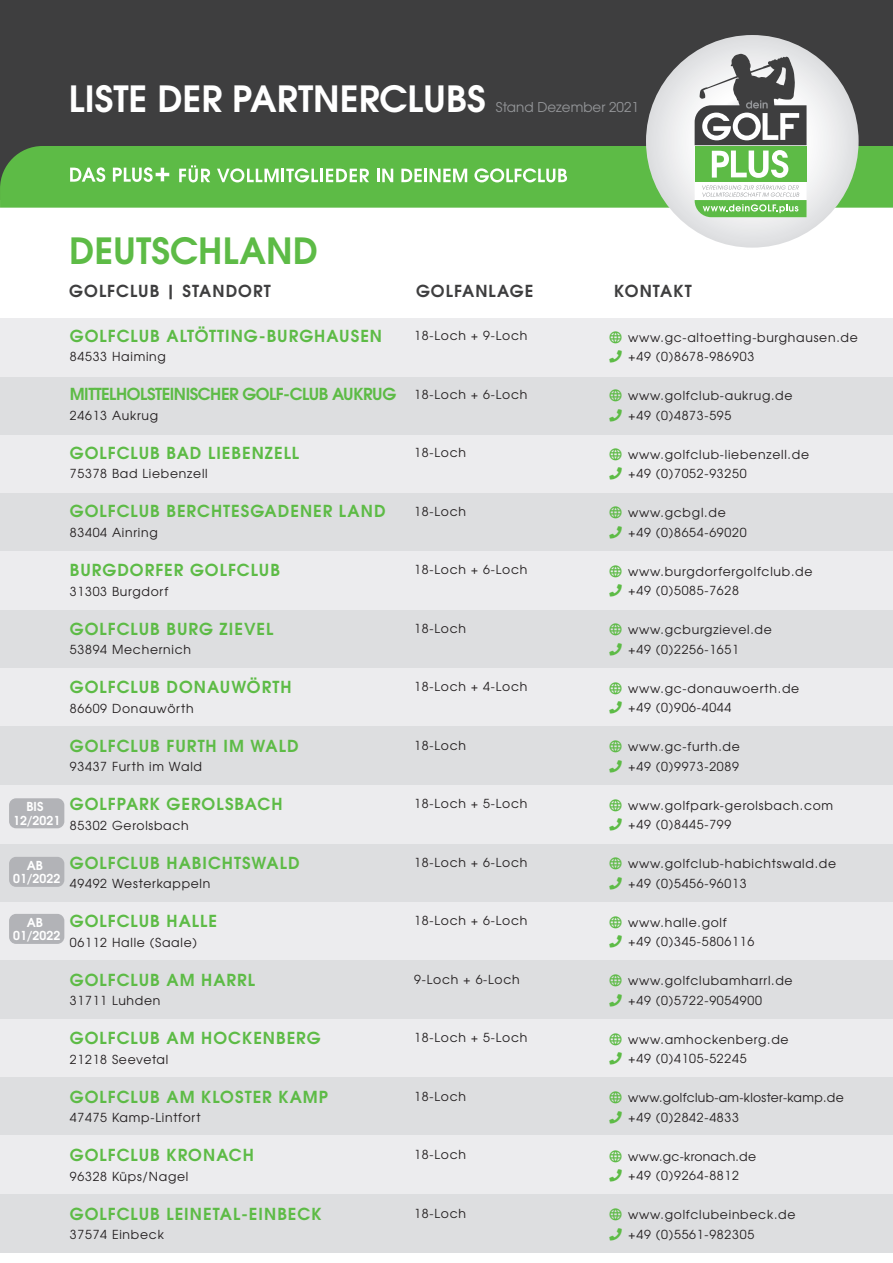
<style>
.page{position:relative;width:893px;height:1263px;background:#fff}
.page>*{position:absolute;margin:0;border:0;box-sizing:border-box;transform-origin:0 0}
.t1{font:700 36px "Te X Gyre Adventor";color:#fff}
.t2{font:700 36px "Te X Gyre Adventor";color:#5dbb46}
.t3{font:700 16.5px "Te X Gyre Adventor";letter-spacing:.06em;color:#5dbb46}
.t4{font:700 16.5px "Te X Gyre Adventor";letter-spacing:-.03em;color:#5dbb46}
.t5{font:700 16.5px "Te X Gyre Adventor";letter-spacing:.06em;color:#3e3e3f}
.t6{font:13.5px "Te X Gyre Adventor";color:#939598}
.t7{font:12.45px/19.5px "Te X Gyre Adventor";letter-spacing:.06em;color:#231f20}
.t8{font:12.45px/19.5px "Te X Gyre Adventor";letter-spacing:.025em;color:#231f20}
.t9{font:700 12.3px/13.5px "Te X Gyre Adventor";color:#fff;text-align:center}
</style>
<div class="page">
<div style="left:0;top:0;width:893px;height:199px;background:#3e3e3f"></div>
<div style="left:0;top:146px;width:893px;height:62px;background:#5dbb46"></div>
<div style="left:0;top:377px;width:893px;height:58px;background:#dddee0"></div>
<div style="left:0;top:435px;width:893px;height:58px;background:#ececee"></div>
<div style="left:0;top:318px;width:893px;height:58px;background:#ececee"></div>
<div style="left:0;top:493px;width:893px;height:59px;background:#dddee0"></div>
<div style="left:0;top:552px;width:893px;height:58px;background:#ececee"></div>
<div style="left:0;top:610px;width:893px;height:58px;background:#dddee0"></div>
<div style="left:0;top:668px;width:893px;height:59px;background:#ececee"></div>
<div style="left:0;top:727px;width:893px;height:58px;background:#dddee0"></div>
<div style="left:0;top:785px;width:893px;height:59px;background:#ececee"></div>
<div style="left:0;top:844px;width:893px;height:58px;background:#dddee0"></div>
<div style="left:0;top:902px;width:893px;height:58px;background:#ececee"></div>
<div style="left:0;top:960px;width:893px;height:59px;background:#dddee0"></div>
<div style="left:0;top:1019px;width:893px;height:58px;background:#ececee"></div>
<div style="left:0;top:1077px;width:893px;height:59px;background:#dddee0"></div>
<div style="left:0;top:1194px;width:893px;height:59px;background:#dddee0"></div>
<div style="left:0;top:1136px;width:893px;height:58px;background:#ececee"></div>
<svg style="left:646px;top:35px;width:213px;height:213px;background:#e4e6e6"></svg>
<svg style="left:695px;top:54px;width:111px;height:163px"></svg>
<svg style="left:70px;top:167px;width:35px;height:15px"></svg>
<svg style="left:179px;top:165px;width:31px;height:17px"></svg>
<svg style="left:217px;top:168px;width:152px;height:14px;background:#a3d896"></svg>
<svg style="left:377px;top:169px;width:16px;height:13px"></svg>
<svg style="left:401px;top:169px;width:66px;height:13px"></svg>
<svg style="left:474px;top:168px;width:93px;height:14px"></svg>
<svg style="left:113px;top:167px;width:57px;height:15px"></svg>
<div style="left:9px;top:857px;width:55px;height:30px;background:#b2b3b7;border-radius:7px"></div>
<div style="left:9px;top:798px;width:55px;height:30px;background:#b2b3b7;border-radius:7px"></div>
<div style="left:9px;top:914px;width:55px;height:30px;background:#b2b3b7;border-radius:7px"></div>
<h1 class="t1" style="left:69px;top:68px;width:418px">LISTE DER PARTNERCLUBS</h1>
<p class="t6" style="left:496px;top:97px;width:145px">Stand Dezember 2021</p>
<h1 class="t2" style="left:69px;top:220px;width:250px">DEUTSCHLAND</h1>
<h2 class="t5" style="left:69px;top:276px;width:203px">GOLFCLUB | STANDORT</h2>
<h2 class="t5" style="left:416px;top:276px;width:119px">GOLFANLAGE</h2>
<h2 class="t5" style="left:614px;top:276px;width:79px">KONTAKT</h2>
<p class="t9" style="left:13px;top:799px;width:49px">BIS<br>12/2021</p>
<p class="t9" style="left:13px;top:857px;width:49px">AB<br>01/2022</p>
<p class="t9" style="left:13px;top:914px;width:49px">AB<br>01/2022</p>
<h2 class="t3" style="left:70px;top:322px;width:314px">GOLFCLUB ALTÖTTING-BURGHAUSEN</h2>
<p class="t7" style="left:70px;top:346px;width:98px">84533 Haiming</p>
<h2 class="t4" style="left:70px;top:380px;width:328px">MITTELHOLSTEINISCHER GOLF-CLUB AUKRUG</h2>
<p class="t7" style="left:70px;top:405px;width:90px">24613 Aukrug</p>
<h2 class="t3" style="left:70px;top:439px;width:231px">GOLFCLUB BAD LIEBENZELL</h2>
<p class="t7" style="left:70px;top:463px;width:139px">75378 Bad Liebenzell</p>
<h2 class="t3" style="left:70px;top:497px;width:317px">GOLFCLUB BERCHTESGADENER LAND</h2>
<p class="t7" style="left:70px;top:522px;width:89px">83404 Ainring</p>
<h2 class="t3" style="left:70px;top:556px;width:212px">BURGDORFER GOLFCLUB</h2>
<p class="t7" style="left:70px;top:580px;width:100px">31303 Burgdorf</p>
<h2 class="t3" style="left:70px;top:614px;width:205px">GOLFCLUB BURG ZIEVEL</h2>
<p class="t7" style="left:70px;top:639px;width:123px">53894 Mechernich</p>
<h2 class="t3" style="left:70px;top:673px;width:223px">GOLFCLUB DONAUWÖRTH</h2>
<p class="t7" style="left:70px;top:697px;width:125px">86609 Donauwörth</p>
<h2 class="t3" style="left:70px;top:731px;width:230px">GOLFCLUB FURTH IM WALD</h2>
<p class="t7" style="left:70px;top:756px;width:134px">93437 Furth im Wald</p>
<h2 class="t3" style="left:70px;top:790px;width:214px">GOLFPARK GEROLSBACH</h2>
<p class="t7" style="left:70px;top:814px;width:120px">85302 Gerolsbach</p>
<h2 class="t3" style="left:70px;top:848px;width:231px">GOLFCLUB HABICHTSWALD</h2>
<p class="t7" style="left:70px;top:873px;width:142px">49492 Westerkappeln</p>
<h2 class="t3" style="left:70px;top:907px;width:149px">GOLFCLUB HALLE</h2>
<p class="t7" style="left:70px;top:931px;width:129px">06112 Halle (Saale)</p>
<h2 class="t3" style="left:70px;top:965px;width:187px">GOLFCLUB AM HARRL</h2>
<p class="t7" style="left:70px;top:990px;width:92px">31711 Luhden</p>
<h2 class="t3" style="left:70px;top:1024px;width:252px">GOLFCLUB AM HOCKENBERG</h2>
<p class="t7" style="left:70px;top:1048px;width:100px">21218 Seevetal</p>
<h2 class="t3" style="left:70px;top:1082px;width:260px">GOLFCLUB AM KLOSTER KAMP</h2>
<p class="t7" style="left:70px;top:1107px;width:132px">47475 Kamp-Lintfort</p>
<h2 class="t3" style="left:70px;top:1141px;width:186px">GOLFCLUB KRONACH</h2>
<p class="t7" style="left:70px;top:1165px;width:120px">96328 Küps/Nagel</p>
<h2 class="t3" style="left:70px;top:1199px;width:253px">GOLFCLUB LEINETAL-EINBECK</h2>
<p class="t7" style="left:70px;top:1224px;width:96px">37574 Einbeck</p>
<p class="t7" style="left:414px;top:325px;width:115px">18-Loch + 9-Loch</p>
<p class="t7" style="left:414px;top:384px;width:115px">18-Loch + 6-Loch</p>
<p class="t7" style="left:414px;top:442px;width:53px">18-Loch</p>
<p class="t7" style="left:414px;top:501px;width:53px">18-Loch</p>
<p class="t7" style="left:414px;top:559px;width:115px">18-Loch + 6-Loch</p>
<p class="t7" style="left:414px;top:618px;width:53px">18-Loch</p>
<p class="t7" style="left:414px;top:676px;width:115px">18-Loch + 4-Loch</p>
<p class="t7" style="left:414px;top:735px;width:53px">18-Loch</p>
<p class="t7" style="left:414px;top:793px;width:115px">18-Loch + 5-Loch</p>
<p class="t7" style="left:414px;top:852px;width:115px">18-Loch + 6-Loch</p>
<p class="t7" style="left:414px;top:910px;width:115px">18-Loch + 6-Loch</p>
<p class="t7" style="left:414px;top:969px;width:107px">9-Loch + 6-Loch</p>
<p class="t7" style="left:414px;top:1027px;width:115px">18-Loch + 5-Loch</p>
<p class="t7" style="left:414px;top:1086px;width:53px">18-Loch</p>
<p class="t7" style="left:414px;top:1144px;width:53px">18-Loch</p>
<p class="t7" style="left:414px;top:1203px;width:53px">18-Loch</p>
<p class="t7" style="left:628px;top:327px;width:231px">www.gc-altoetting-burghausen.de +49 (0)8678-986903</p>
<p class="t7" style="left:628px;top:385px;width:166px">www.golfclub-aukrug.de +49 (0)4873-595</p>
<p class="t7" style="left:628px;top:444px;width:182px">www.golfclub-liebenzell.de +49 (0)7052-93250</p>
<p class="t7" style="left:628px;top:502px;width:120px">www.gcbgl.de +49 (0)8654-69020</p>
<p class="t7" style="left:628px;top:560px;width:186px">www.burgdorfergolfclub.de +49 (0)5085-7628</p>
<p class="t7" style="left:628px;top:619px;width:145px">www.gcburgzievel.de +49 (0)2256-1651</p>
<p class="t7" style="left:628px;top:677px;width:173px">www.gc-donauwoerth.de +49 (0)906-4044</p>
<p class="t7" style="left:628px;top:736px;width:113px">www.gc-furth.de +49 (0)9973-2089</p>
<p class="t7" style="left:628px;top:794px;width:207px">www.golfpark-gerolsbach.com +49 (0)8445-799</p>
<p class="t7" style="left:628px;top:853px;width:209px">www.golfclub-habichtswald.de +49 (0)5456-96013</p>
<p class="t7" style="left:628px;top:911px;width:128px">www.halle.golf<br>+49 (0)345-5806116</p>
<p class="t7" style="left:628px;top:970px;width:166px">www.golfclubamharrl.de +49 (0)5722-9054900</p>
<p class="t7" style="left:628px;top:1028px;width:162px">www.amhockenberg.de +49 (0)4105-52245</p>
<p class="t8" style="left:628px;top:1087px;width:217px">www.golfclub-am-kloster-kamp.de +49 (0)2842-4833</p>
<p class="t8" style="left:628px;top:1145px;width:129px">www.gc-kronach.de +49 (0)9264-8812</p>
<p class="t7" style="left:628px;top:1204px;width:169px">www.golfclubeinbeck.de +49 (0)5561-982305</p>
</div>
